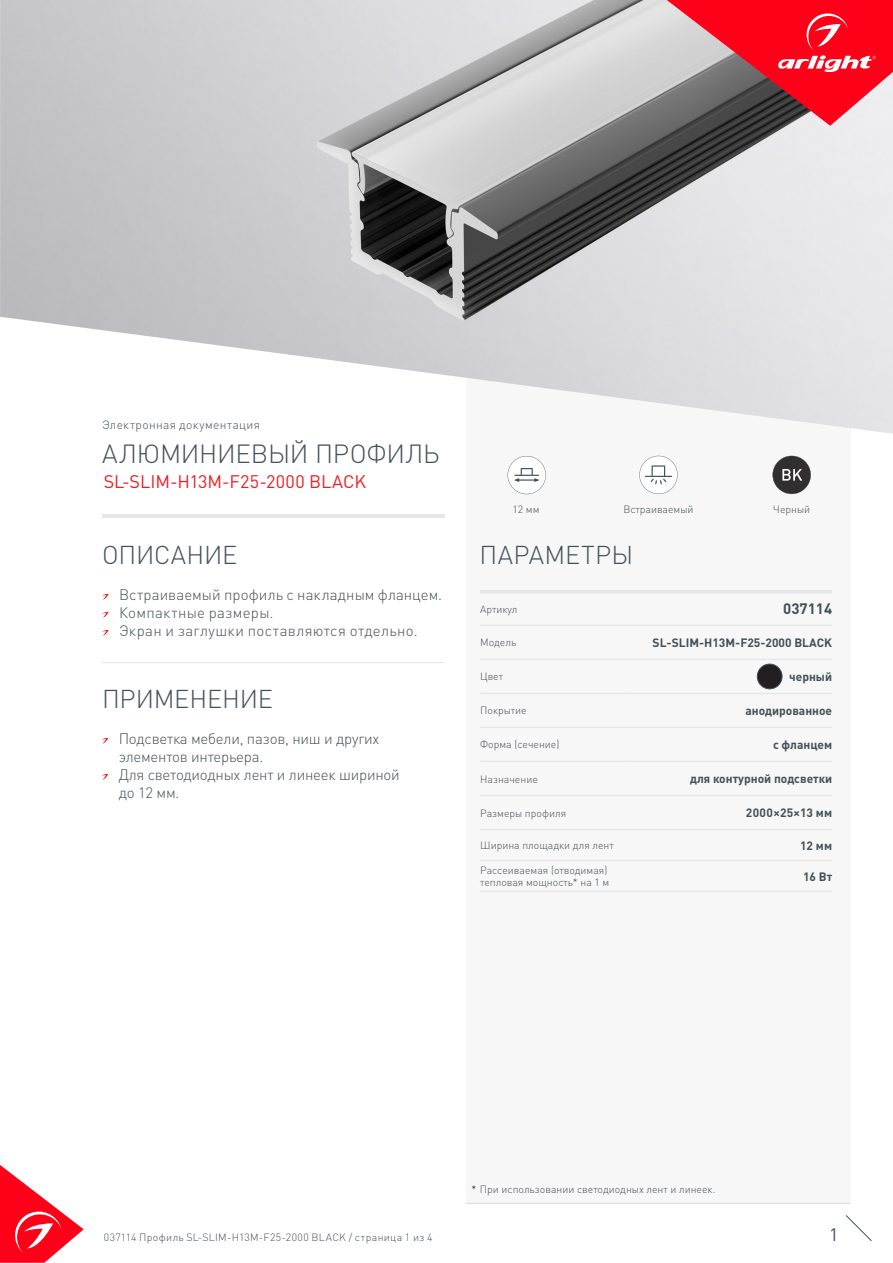
<style>
.page{position:relative;width:893px;height:1263px;background:#fff}
.page>*{position:absolute;margin:0;border:0;box-sizing:border-box;transform-origin:0 0}
.t1{font:300 25.95px "DIN Pro";letter-spacing:-.01em;color:#425159}
.t2{font:300 25.5px "DIN Pro";letter-spacing:-.005em;color:#425159}
.t3{font:300 25.5px "DIN Pro";letter-spacing:.015em;color:#425159}
.t4{font:18px "DIN Pro";color:#ee1d23}
.t5{font:18px "DIN Pro";color:#425159}
.t6{font:300 15px/18px "DIN Pro";color:#425159}
.t7{font:300 15px "DIN Pro";letter-spacing:.025em;color:#425159}
.t8{font:300 15px "DIN Pro";letter-spacing:.02em;color:#425159}
.t9{font:700 15px "DIN Pro";color:#425159}
.t10{font:700 12px "DIN Pro";color:#425159}
.t11{font:300 12px "DIN Pro";letter-spacing:.03em;color:#425159}
.t12{font:700 12px "DIN Pro";letter-spacing:.02em;color:#425159}
.t13{font:300 10.5px/12.6px "DIN Pro";color:#425159}
.t14{font:300 10.5px "DIN Pro";letter-spacing:.03em;color:#425159}
.s1{color:#231f20}
</style>
<div class="page">
<svg style="left:0;top:1165px;width:84px;height:98px"></svg>
<svg style="left:845px;top:1215px;width:27px;height:26px"></svg>
<div style="left:466px;top:250px;width:384px;height:953px;background:#f7f7f8"></div>
<img style="left:0;top:0;width:893px;height:434px">
<svg style="left:508px;top:456px;width:38px;height:38px"></svg>
<hr style="left:102px;top:514px;width:342px;height:3px;background:#e6e7e9">
<svg style="left:102px;top:594px;width:7px;height:6px"></svg>
<svg style="left:102px;top:612px;width:7px;height:6px"></svg>
<svg style="left:102px;top:630px;width:7px;height:6px"></svg>
<svg style="left:102px;top:738px;width:6px;height:6px"></svg>
<svg style="left:102px;top:774px;width:6px;height:6px"></svg>
<hr style="left:102px;top:662px;width:342px;height:1px;background:#e6e7e9">
<hr style="left:480px;top:590px;width:148px;height:4px;background:#e6e7e9">
<hr style="left:628px;top:590px;width:204px;height:4px;background:#e6e7e9">
<hr style="left:480px;top:625px;width:148px;height:1px;background:#e6e7e9">
<hr style="left:628px;top:625px;width:204px;height:1px;background:#e6e7e9">
<hr style="left:480px;top:659px;width:148px;height:1px;background:#e6e7e9">
<hr style="left:628px;top:659px;width:204px;height:1px;background:#e6e7e9">
<hr style="left:480px;top:693px;width:148px;height:1px;background:#e6e7e9">
<hr style="left:628px;top:693px;width:204px;height:1px;background:#e6e7e9">
<hr style="left:480px;top:727px;width:148px;height:1px;background:#e6e7e9">
<hr style="left:628px;top:727px;width:204px;height:1px;background:#e6e7e9">
<hr style="left:480px;top:761px;width:148px;height:1px;background:#e6e7e9">
<hr style="left:628px;top:761px;width:204px;height:1px;background:#e6e7e9">
<hr style="left:480px;top:795px;width:148px;height:1px;background:#e6e7e9">
<hr style="left:628px;top:795px;width:204px;height:1px;background:#e6e7e9">
<hr style="left:480px;top:829px;width:148px;height:1px;background:#e6e7e9">
<hr style="left:628px;top:829px;width:204px;height:1px;background:#e6e7e9">
<hr style="left:480px;top:860px;width:148px;height:1px;background:#e6e7e9">
<hr style="left:628px;top:860px;width:204px;height:1px;background:#e6e7e9">
<hr style="left:480px;top:891px;width:148px;height:1px;background:#e6e7e9">
<hr style="left:628px;top:891px;width:204px;height:1px;background:#e6e7e9">
<svg style="left:667px;top:0;width:226px;height:126px;background:#d04553"></svg>
<div style="left:757px;top:664px;width:25px;height:25px;background:#231f20;border-radius:50%"></div>
<div style="left:757px;top:664px;width:25px;height:25px;border:1px solid #425159;border-radius:50%"></div>
<svg style="left:773px;top:456px;width:38px;height:38px"></svg>
<hr style="left:466px;top:1203px;width:384px;height:1px;background:#dcdddf">
<svg style="left:639px;top:456px;width:39px;height:38px"></svg>
<p class="t11" style="left:102px;top:417px;width:160px">Электронная документация</p>
<p class="t1" style="left:102px;top:436px;width:339px">АЛЮМИНИЕВЫЙ ПРОФИЛЬ</p>
<p class="t4" style="left:104px;top:470px;width:264px">SL-SLIM-H13M-F25-2000 BLACK</p>
<p class="t13" style="left:512px;top:502px;width:29px">12 мм</p>
<p class="t13" style="left:623px;top:502px;width:72px">Встраиваемый</p>
<p class="t13" style="left:773px;top:502px;width:38px">Черный</p>
<p class="t2" style="left:102px;top:537px;width:137px">ОПИСАНИЕ</p>
<p class="t3" style="left:479px;top:537px;width:155px">ПАРАМЕТРЫ</p>
<p class="t6" style="left:119px;top:584px;width:325px">Встраиваемый профиль с накладным фланцем.</p>
<p class="t8" style="left:119px;top:602px;width:156px">Компактные размеры.</p>
<p class="t7" style="left:119px;top:620px;width:300px">Экран и заглушки поставляются отдельно.</p>
<p class="t13" style="left:480px;top:602px;width:39px">Артикул</p>
<p class="t9" style="left:783px;top:599px;width:50px">037114</p>
<p class="t13" style="left:480px;top:636px;width:38px">Модель</p>
<p class="t10" style="left:653px;top:634px;width:181px">SL-SLIM-H13M-F25-2000 BLACK</p>
<p class="t13" style="left:480px;top:670px;width:24px">Цвет</p>
<p class="t10" style="left:789px;top:668px;width:44px">черный</p>
<p class="t13" style="left:480px;top:704px;width:48px">Покрытие</p>
<p class="t10" style="left:745px;top:702px;width:88px">анодированное</p>
<p class="t13" style="left:480px;top:738px;width:81px">Форма (сечение)</p>
<p class="t10" style="left:773px;top:736px;width:61px">с фланцем</p>
<p class="t13" style="left:480px;top:772px;width:59px">Назначение</p>
<p class="t10" style="left:690px;top:770px;width:144px">для контурной подсветки</p>
<p class="t13" style="left:480px;top:806px;width:87px">Размеры профиля</p>
<p class="t12" style="left:746px;top:805px;width:88px">2000×25×13 мм</p>
<p class="t13" style="left:480px;top:838px;width:135px">Ширина площадки для лент</p>
<p class="t10" style="left:800px;top:837px;width:34px">12 мм</p>
<p class="t13" style="left:480px;top:863px;width:131px">Рассеиваемая (отводимая) тепловая мощность* на 1 м</p>
<p class="t10" style="left:803px;top:868px;width:31px">16 Вт</p>
<p class="t2" style="left:102px;top:681px;width:172px">ПРИМЕНЕНИЕ</p>
<p class="t6" style="left:119px;top:728px;width:262px">Подсветка мебели, пазов, ниш и других элементов интерьера.</p>
<p class="t6" style="left:119px;top:764px;width:283px">Для светодиодных лент и линеек шириной до 12 мм.</p>
<p class="t13" style="left:471px;top:1183px;width:246px"><span class="s1">*</span> При использовании светодиодных лент и линеек.</p>
<p class="t14" style="left:104px;top:1230px;width:330px">037114 Профиль SL-SLIM-H13M-F25-2000 BLACK / страница 1 из 4</p>
<h3 class="t5" style="left:829px;top:1222px;width:11px">1</h3>
</div>
